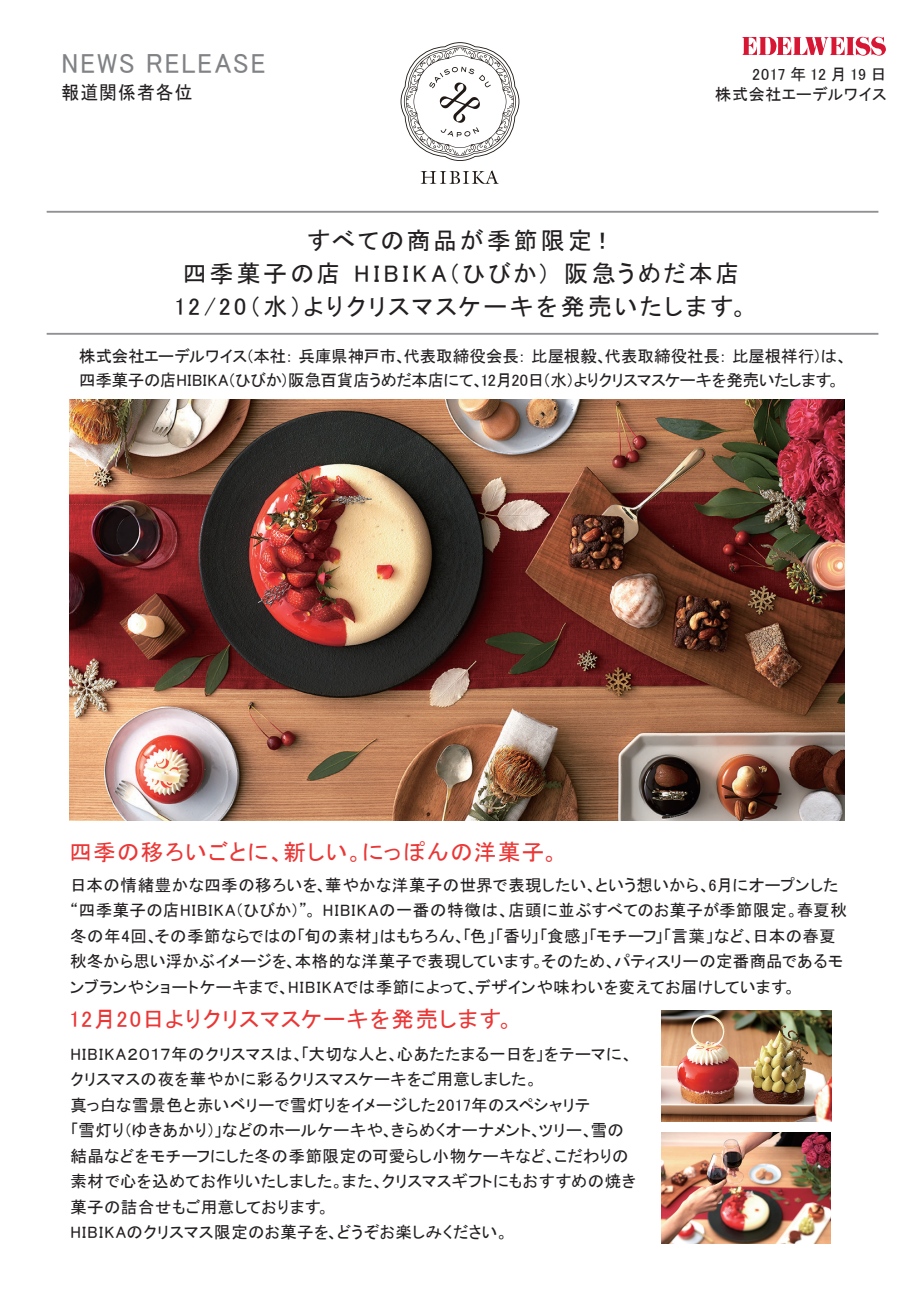
<style>
.page{position:relative;width:919px;height:1289px;background:#fff}
.page>*{position:absolute;margin:0;border:0;box-sizing:border-box;transform-origin:0 0}
.t1{font:27.75px "MS P Gothic";letter-spacing:.08em;color:#808285;scale:.95 1}
.t2{font:24px/33px "MS P Gothic";letter-spacing:.115em;color:#231f20;text-align:center}
.t3{font:22.5px "MS P Gothic";letter-spacing:.055em;color:#ea3635}
.t4{font:18.75px "MS P Gothic";letter-spacing:.06em;color:#231f20;scale:.95 1}
.t5{font:16.5px/25.5px "MS P Gothic";letter-spacing:.02em;color:#231f20}
.t6{font:16.5px/24px "MS P Gothic";letter-spacing:-.015em;color:#231f20}
.t7{font:16.2px/19.4px "MS P Gothic";letter-spacing:.015em;color:#231f20;text-align:right}
</style>
<div class="page">
<svg style="left:742px;top:36px;width:143px;height:20px"></svg>
<hr style="left:47px;top:211px;width:831px;height:2px;background:#8f9194">
<hr style="left:47px;top:333px;width:831px;height:2px;background:#8f9194">
<svg style="left:420px;top:170px;width:78px;height:14px"></svg>
<svg style="left:400px;top:42px;width:119px;height:119px"></svg>
<img style="left:69px;top:399px;width:775px;height:421px">
<img style="left:661px;top:1010px;width:170px;height:111px">
<img style="left:661px;top:1132px;width:169px;height:111px">
<h1 class="t1" style="left:62px;top:49px;width:216px">NEWS RELEASE</h1>
<p class="t4" style="left:62px;top:83px;width:139px">報道関係者各位</p>
<p class="t7" style="left:715px;top:65px;width:173px">2017 年 12 月19 日<br>株式会社エーデルワイス</p>
<h2 class="t2" style="left:174px;top:223px;width:575px">すべての商品が季節限定！<br>四季菓子の店 HIBIKA（ひびか） 阪急うめだ本店<br>12/20（水）よりクリスマスケーキを発売いたします。</h2>
<p class="t6" style="left:79px;top:343px;width:770px">株式会社エーデルワイス（本社： 兵庫県神戸市、代表取締役会長： 比屋根毅、代表取締役社長： 比屋根祥行）は、四季菓子の店HIBIKA（ひびか）阪急百貨店うめだ本店にて、12月20日（水）よりクリスマスケーキを発売いたします。</p>
<h3 class="t3" style="left:69px;top:840px;width:491px">四季の移ろいごとに、新しい。にっぽんの洋菓子。</h3>
<p class="t5" style="left:70px;top:871px;width:778px">日本の情緒豊かな四季の移ろいを、華やかな洋菓子の世界で表現したい、という想いから、6月にオープンした“四季菓子の店HIBIKA（ひびか）”。 HIBIKAの一番の特徴は、店頭に並ぶすべてのお菓子が季節限定。春夏秋冬の年4回、その季節ならではの「旬の素材」はもちろん、「色」「香り」「食感」「モチーフ」「言葉」など、日本の春夏秋冬から思い浮かぶイメージを、本格的な洋菓子で表現しています。そのため、パティスリーの定番商品であるモンブランやショートケーキまで、HIBIKAでは季節によって、デザインや味わいを変えてお届けしています。</p>
<h3 class="t3" style="left:69px;top:1007px;width:446px">12月20日よりクリスマスケーキを発売します。</h3>
<p class="t5" style="left:70px;top:1040px;width:567px">HIBIKA２０１７年のクリスマスは、「大切な人と、心あたたまる一日を」をテーマに、クリスマスの夜を華やかに彩るクリスマスケーキをご用意しました。<br>真っ白な雪景色と赤いベリーで雪灯りをイメージした2017年のスペシャリテ<br>「雪灯り（ゆきあかり）」などのホールケーキや、きらめくオーナメント、ツリー、雪の結晶などをモチーフにした冬の季節限定の可愛らし小物ケーキなど、こだわりの素材で心を込めてお作りいたしました。また、クリスマスギフトにもおすすめの焼き菓子の詰合せもご用意しております。<br>HIBIKAのクリスマス限定のお菓子を、どうぞお楽しみください。</p>
</div>
